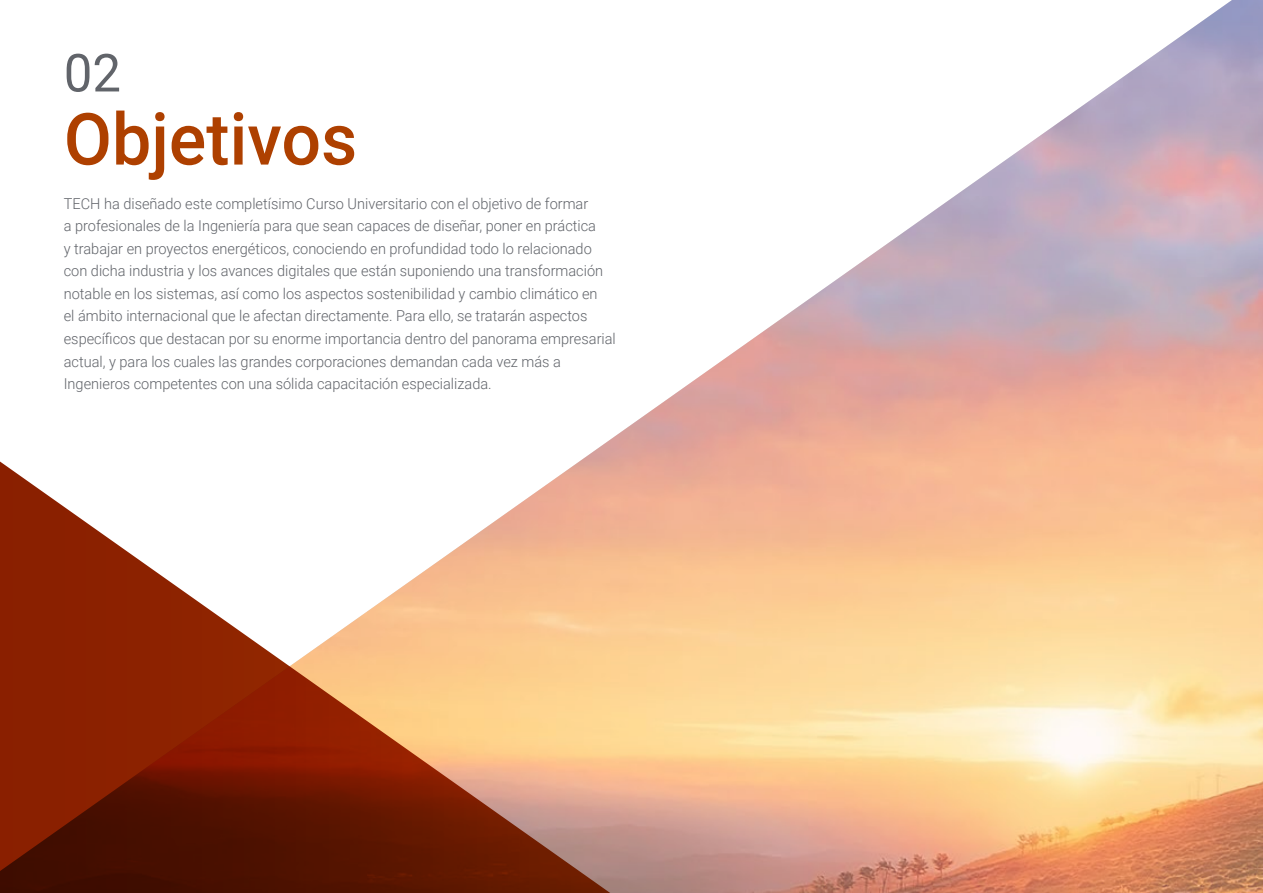
<style>
.page{position:relative;width:1263px;height:893px;background:#fff}
.page>*{position:absolute;margin:0;border:0;box-sizing:border-box;transform-origin:0 0}
.t1{font:500 72px "Roboto";color:#ae4000}
.t2{font:52.5px "Roboto";color:#61646a}
.t3{font:300 15px/22.5px "Roboto";color:#61646a}
</style>
<div class="page">
<img style="left:601px;top:0;width:662px;height:893px">
<svg style="left:0;top:446px;width:640px;height:447px"></svg>
<h2 class="t2" style="left:64px;top:36px;width:59px">02</h2>
<h1 class="t1" style="left:64px;top:89px;width:295px">Objetivos</h1>
<p class="t3" style="left:64px;top:192px;width:554px">TECH ha diseñado este completísimo Curso Universitario con el objetivo de formar<br>a profesionales de la Ingeniería para que sean capaces de diseñar, poner en práctica<br>y trabajar en proyectos energéticos, conociendo en profundidad todo lo relacionado con dicha industria y los avances digitales que están suponiendo una transformación notable en los sistemas, así como los aspectos sostenibilidad y cambio climático en<br>el ámbito internacional que le afectan directamente. Para ello, se tratarán aspectos específicos que destacan por su enorme importancia dentro del panorama empresarial actual, y para los cuales las grandes corporaciones demandan cada vez más a Ingenieros competentes con una sólida capacitación especializada.</p>
</div>
